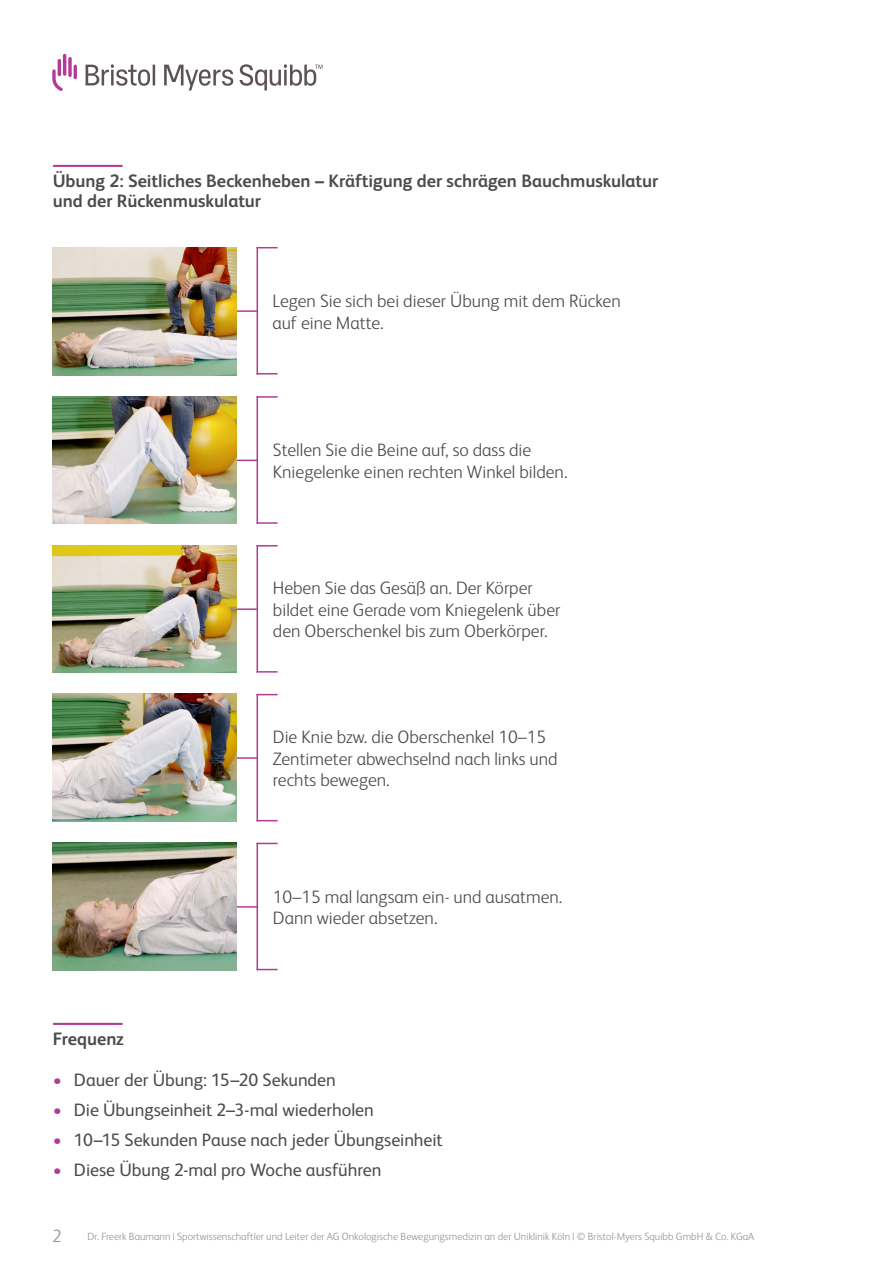
<style>
.page{position:relative;width:893px;height:1263px;background:#fff}
.page>*{position:absolute;margin:0;border:0;box-sizing:border-box;transform-origin:0 0}
.t1{font:300 18px/21.6px "BMS Humanity";color:#4b4c4d}
.t2{font:18px "BMS Humanity";letter-spacing:-.005em;color:#4b4c4d}
.t3{font:700 18px/19.8px "BMS Humanity";letter-spacing:-.005em;color:#4b4c4d}
.t4{font:300 18px "BMS Humanity";color:#939598}
.t5{font:300 10.5px "BMS Humanity";color:#939598}
.s1{color:#b33b96}
</style>
<div class="page">
<svg style="left:52px;top:54px;width:25px;height:37px"></svg>
<svg style="left:86px;top:64px;width:236px;height:27px"></svg>
<hr style="left:54px;top:165px;width:68px;height:2px;background:#b33b96">
<hr style="left:54px;top:1023px;width:68px;height:2px;background:#b33b96">
<hr style="left:237px;top:757px;width:21px;height:2px;background:#b33b96">
<svg style="left:258px;top:694px;width:20px;height:1px"></svg>
<svg style="left:258px;top:820px;width:20px;height:1px"></svg>
<hr style="left:257px;top:694px;width:1px;height:127px;background:#b33b96">
<hr style="left:237px;top:608px;width:21px;height:2px;background:#b33b96">
<svg style="left:258px;top:545px;width:20px;height:1px"></svg>
<hr style="left:257px;top:671px;width:21px;height:2px;background:#b33b96">
<hr style="left:257px;top:545px;width:1px;height:128px;background:#b33b96">
<svg style="left:237px;top:460px;width:20px;height:1px"></svg>
<hr style="left:257px;top:396px;width:21px;height:2px;background:#b33b96">
<hr style="left:257px;top:522px;width:21px;height:2px;background:#b33b96">
<hr style="left:257px;top:396px;width:1px;height:128px;background:#b33b96">
<hr style="left:237px;top:310px;width:21px;height:2px;background:#b33b96">
<svg style="left:258px;top:247px;width:20px;height:1px"></svg>
<svg style="left:258px;top:373px;width:20px;height:1px"></svg>
<hr style="left:257px;top:247px;width:1px;height:127px;background:#b33b96">
<hr style="left:237px;top:906px;width:21px;height:2px;background:#b33b96">
<svg style="left:258px;top:843px;width:20px;height:1px"></svg>
<svg style="left:258px;top:969px;width:20px;height:1px"></svg>
<hr style="left:257px;top:843px;width:1px;height:127px;background:#b33b96">
<img style="left:52px;top:694px;width:184px;height:127px">
<img style="left:52px;top:247px;width:185px;height:128px">
<img style="left:52px;top:545px;width:185px;height:128px">
<img style="left:52px;top:843px;width:185px;height:127px">
<img style="left:52px;top:396px;width:185px;height:128px">
<p class="t3" style="left:53px;top:170px;width:607px">Übung 2: Seitliches Beckenheben – Kräftigung der schrägen Bauchmuskulatur und der Rückenmuskulatur</p>
<p class="t1" style="left:272px;top:289px;width:350px">Legen Sie sich bei dieser Übung mit dem Rücken auf eine Matte.</p>
<p class="t1" style="left:273px;top:438px;width:296px">Stellen Sie die Beine auf, so dass die<br>Kniegelenke einen rechten Winkel bilden.</p>
<p class="t1" style="left:273px;top:576px;width:289px">Heben Sie das Gesäß an. Der Körper bildet eine Gerade vom Kniegelenk über den Oberschenkel bis zum Oberkörper.</p>
<p class="t1" style="left:273px;top:725px;width:286px">Die Knie bzw. die Oberschenkel 10–15<br>Zentimeter abwechselnd nach links und rechts bewegen.</p>
<p class="t3" style="left:53px;top:1028px;width:73px">Frequenz</p>
<p class="t1" style="left:273px;top:884px;width:291px">10–15 mal langsam ein- und ausatmen.<br>Dann wieder absetzen.</p>
<p class="t2" style="left:53px;top:1066px;width:285px"><span class="s1">•</span> Dauer der Übung: 15–20 Sekunden</p>
<p class="t2" style="left:53px;top:1097px;width:323px"><span class="s1">•</span> Die Übungseinheit 2–3-mal wiederholen</p>
<p class="t2" style="left:53px;top:1127px;width:392px"><span class="s1">•</span> 10–15 Sekunden Pause nach jeder Übungseinheit</p>
<p class="t2" style="left:53px;top:1157px;width:330px"><span class="s1">•</span> Diese Übung 2-mal pro Woche ausführen</p>
<p class="t4" style="left:52px;top:1224px;width:11px">2</p>
<p class="t5" style="left:88px;top:1229px;width:668px">Dr. Freerk Baumann | Sportwissenschaftler und Leiter der AG Onkologische Bewegungsmedizin an der Uniklinik Köln | © Bristol-Myers Squibb GmbH &amp; Co. KGaA</p>
</div>
